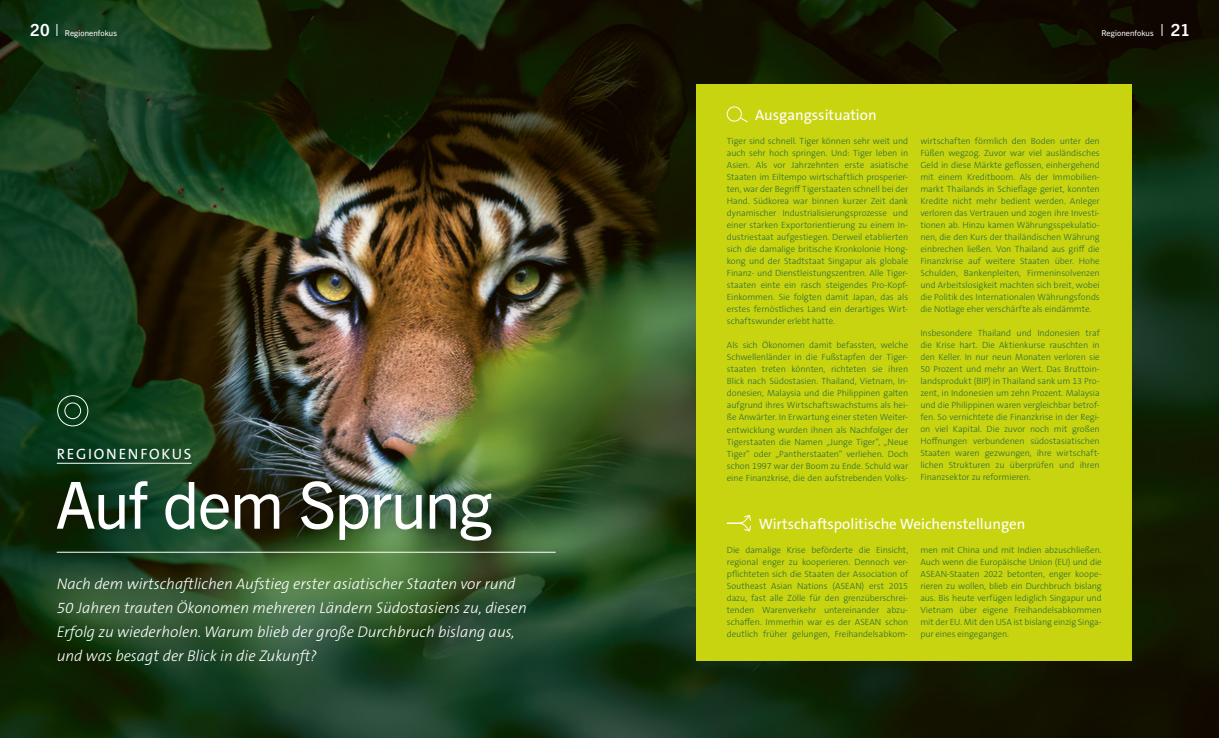
<style>
.page{position:relative;width:1219px;height:738px;background:#fff}
.page>*{position:absolute;margin:0;border:0;box-sizing:border-box;transform-origin:0 0}
.t1{font:65px "Trade Gothic Next LT Pro";letter-spacing:-.025em;color:#fff}
.t2{font:italic 300 15.5px/24px "The Sans B W3";color:#fff}
.t3{font:15px "The Sans LP5 Plain";color:#fff}
.t4{font:15px "The Sans LP5 Plain";letter-spacing:.115em;color:#fff}
.t5{font:300 9px/12px "The Sans B W3";letter-spacing:-.005em;color:#2a6d35;text-align:justify}
.t6{font:8px "Trade Gothic Next LT Pro";letter-spacing:.01em;color:#fff}
.s1{font-weight:700;font-size:16.7px}
</style>
<div class="page">
<img style="left:0;top:0;width:748px;height:737px">
<img style="left:748px;top:0;width:471px;height:737px">
<div style="left:696px;top:84px;width:436px;height:576px;background:#c9d410"></div>
<svg style="left:1162px;top:24px;width:1px;height:12px"></svg>
<svg style="left:57px;top:24px;width:1px;height:12px"></svg>
<div style="left:727px;top:106px;width:15px;height:15px;border:1px solid #fff;border-radius:50%"></div>
<svg style="left:740px;top:117px;width:8px;height:6px"></svg>
<svg style="left:726px;top:515px;width:25px;height:16px"></svg>
<svg style="left:57px;top:394px;width:32px;height:32px"></svg>
<hr style="left:57px;top:462px;width:135px;height:1px;background:#fff">
<hr style="left:57px;top:551px;width:499px;height:1px;background:#fff">
<p class="t6" style="left:30px;top:28px;width:88px"><span class="s1">20</span> Regionenfokus</p>
<p class="t6" style="left:1101px;top:28px;width:90px">Regionenfokus <span class="s1">21</span></p>
<h3 class="t4" style="left:57px;top:444px;width:136px">REGIONENFOKUS</h3>
<h1 class="t1" style="left:55px;top:459px;width:439px">Auf dem Sprung</h1>
<p class="t2" style="left:57px;top:571px;width:472px">Nach dem wirtschaftlichen Aufstieg erster asiatischer Staaten vor rund 50 Jahren trauten Ökonomen mehreren Ländern Südostasiens zu, diesen Erfolg zu wiederholen. Warum blieb der große Durchbruch bislang aus, und was besagt der Blick in die Zukunft?</p>
<h3 class="t3" style="left:755px;top:105px;width:123px">Ausgangssituation</h3>
<p class="t5" style="left:727px;top:135px;width:183px">Tiger sind schnell. Tiger können sehr weit und auch sehr hoch springen. Und: Tiger leben in Asien. Als vor Jahrzehnten erste asiatische Staaten im Eiltempo wirtschaftlich prosperier&shy;ten, war der Begriff Tigerstaaten schnell bei der Hand. Südkorea war binnen kurzer Zeit dank dynamischer Industrialisierungsprozesse und einer starken Exportorientierung zu einem In&shy;dustriestaat aufgestiegen. Derweil etablierten sich die damalige britische Kronkolonie Hong&shy;kong und der Stadtstaat Singapur als globale Finanz- und Dienstleistungszentren. Alle Tiger&shy;staaten einte ein rasch steigendes Pro-Kopf-Einkommen. Sie folgten damit Japan, das als erstes fernöstliches Land ein derartiges Wirt&shy;schaftswunder erlebt hatte.</p>
<p class="t5" style="left:727px;top:339px;width:183px">Als sich Ökonomen damit befassten, welche Schwellenländer in die Fußstapfen der Tiger&shy;staaten treten könnten, richteten sie ihren Blick nach Südostasien. Thailand, Vietnam, In&shy;donesien, Malaysia und die Philippinen galten aufgrund ihres Wirtschaftswachstums als hei&shy;ße Anwärter. In Erwartung einer steten Weiter&shy;entwicklung wurden ihnen als Nachfolger der Tigerstaaten die Namen „Junge Tiger“, „Neue Tiger“ oder „Pantherstaaten“ verliehen. Doch schon 1997 war der Boom zu Ende. Schuld war eine Finanzkrise, die den aufstrebenden Volks-</p>
<p class="t5" style="left:920px;top:135px;width:181px">wirtschaften förmlich den Boden unter den Füßen wegzog. Zuvor war viel ausländisches Geld in diese Märkte geflossen, einhergehend mit einem Kreditboom. Als der Immobilien&shy;markt Thailands in Schieflage geriet, konnten Kredite nicht mehr bedient werden. Anleger verloren das Vertrauen und zogen ihre Investi&shy;tionen ab. Hinzu kamen Währungsspekulatio&shy;nen, die den Kurs der thailändischen Währung einbrechen ließen. Von Thailand aus griff die Finanzkrise auf weitere Staaten über. Hohe Schulden, Bankenpleiten, Firmeninsolvenzen und Arbeitslosigkeit machten sich breit, wobei die Politik des Internationalen Währungsfonds die Notlage eher verschärfte als eindämmte.</p>
<p class="t5" style="left:920px;top:327px;width:181px">Insbesondere Thailand und Indonesien traf die Krise hart. Die Aktienkurse rauschten in den Keller. In nur neun Monaten verloren sie 50 Prozent und mehr an Wert. Das Bruttoin&shy;landsprodukt (BIP) in Thailand sank um 13 Pro&shy;zent, in Indonesien um zehn Prozent. Malaysia und die Philippinen waren vergleichbar betrof&shy;fen. So vernichtete die Finanzkrise in der Regi&shy;on viel Kapital. Die zuvor noch mit großen Hoffnungen verbundenen südostasiatischen Staaten waren gezwungen, ihre wirtschaft&shy;lichen Strukturen zu überprüfen und ihren Finanzsektor zu reformieren.</p>
<h3 class="t3" style="left:759px;top:513px;width:268px">Wirtschaftspolitische Weichenstellungen</h3>
<p class="t5" style="left:727px;top:543px;width:183px">Die damalige Krise beförderte die Einsicht, regional enger zu kooperieren. Dennoch ver&shy;pflichteten sich die Staaten der Association of Southeast Asian Nations (ASEAN) erst 2015 dazu, fast alle Zölle für den grenzüberschrei&shy;tenden Warenverkehr untereinander abzu&shy;schaffen. Immerhin war es der ASEAN schon deutlich früher gelungen, Freihandelsabkom-</p>
<p class="t5" style="left:920px;top:543px;width:183px">men mit China und mit Indien abzuschließen.<br>Auch wenn die Europäische Union (EU) und die ASEAN-Staaten 2022 betonten, enger koope&shy;rieren zu wollen, blieb ein Durchbruch bislang aus. Bis heute verfügen lediglich Singapur und Vietnam über eigene Freihandelsabkommen mit der EU. Mit den USA ist bislang einzig Singa&shy;pur eines eingegangen.</p>
</div>
